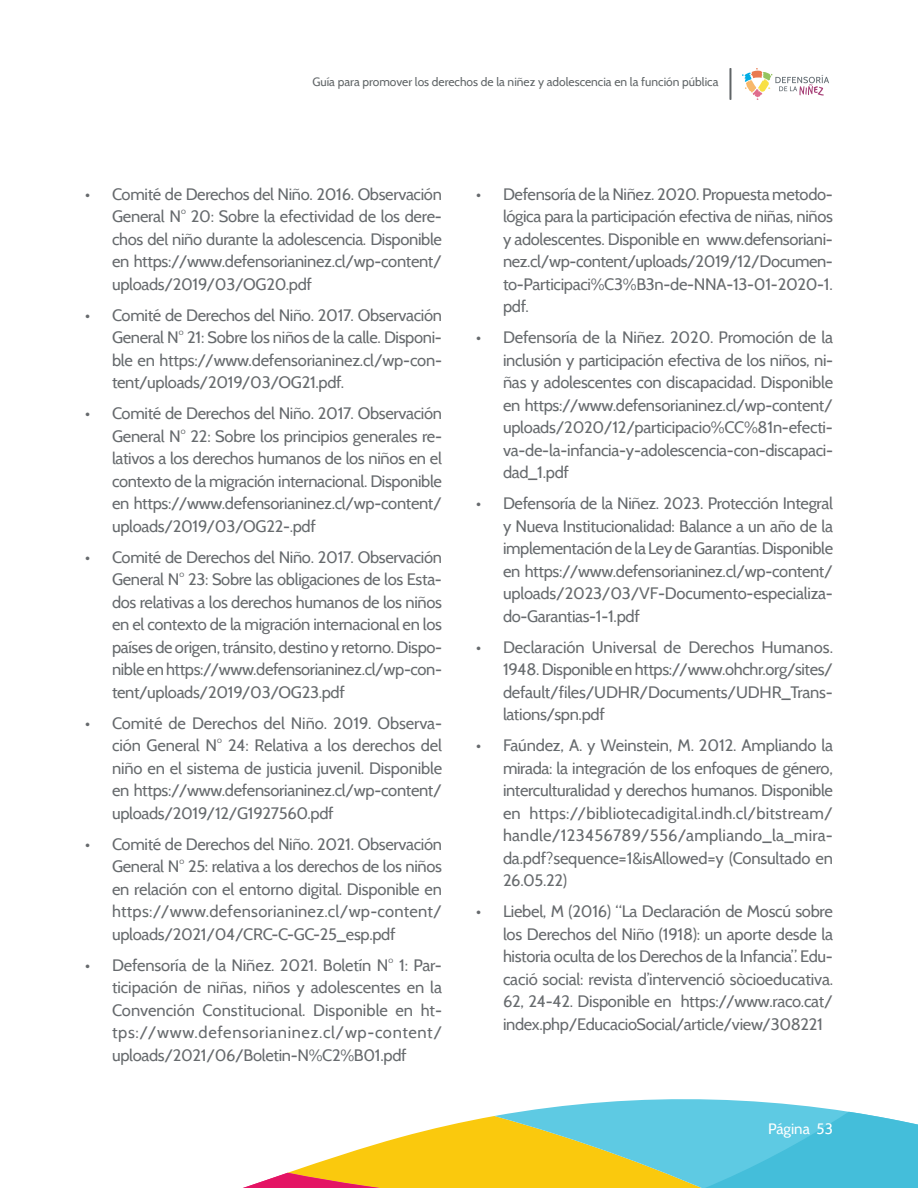
<style>
.page{position:relative;width:918px;height:1188px;background:#fff}
.page>*{position:absolute;margin:0;border:0;box-sizing:border-box;transform-origin:0 0}
.t1{font:16.5px/22.5px "Cabin";letter-spacing:-.02em;color:#666a6d;text-align:justify}
.t2{font:15px "Cabin";color:#fff}
.t3{font:12px "Cabin";color:#5f6466}
</style>
<div class="page">
<svg style="left:243px;top:1099px;width:675px;height:89px"></svg>
<svg style="left:742px;top:68px;width:87px;height:32px"></svg>
<div style="left:730px;top:68px;width:1px;height:32px;border:2px solid #5f6466"></div>
<p class="t3" style="left:313px;top:75px;width:407px">Guía para promover los derechos de la niñez y adolescencia en la función pública</p>
<p class="t1" style="left:112px;top:182px;width:331px;text-indent:-27px">• Comité de Derechos del Niño. 2016. Observación General N° 20: Sobre la efectividad de los dere&shy;chos del niño durante la adolescencia. Disponible en https://www.defensorianinez.cl/wp-content/ uploads/2019/03/OG20.pdf</p>
<p class="t1" style="left:112px;top:303px;width:332px;text-indent:-27px">• Comité de Derechos del Niño. 2017. Observación General N° 21: Sobre los niños de la calle. Disponi&shy;ble en https://www.defensorianinez.cl/wp-con&shy;tent/uploads/2019/03/OG21.pdf.</p>
<p class="t1" style="left:112px;top:402px;width:332px;text-indent:-27px">• Comité de Derechos del Niño. 2017. Observación General N° 22: Sobre los principios generales re&shy;lativos a los derechos humanos de los niños en el contexto de la migración internacional. Disponible en https://www.defensorianinez.cl/wp-content/ uploads/2019/03/OG22-.pdf</p>
<p class="t1" style="left:112px;top:546px;width:332px;text-indent:-27px">• Comité de Derechos del Niño. 2017. Observación General N° 23: Sobre las obligaciones de los Esta&shy;dos relativas a los derechos humanos de los niños en el contexto de la migración internacional en los países de origen, tránsito, destino y retorno. Dispo&shy;nible en https://www.defensorianinez.cl/wp-con&shy;tent/uploads/2019/03/OG23.pdf</p>
<p class="t1" style="left:112px;top:712px;width:332px;text-indent:-27px">• Comité de Derechos del Niño. 2019. Observa&shy;ción General N° 24: Relativa a los derechos del niño en el sistema de justicia juvenil. Disponible en https://www.defensorianinez.cl/wp-content/ uploads/2019/12/G1927560.pdf</p>
<p class="t1" style="left:112px;top:833px;width:332px;text-indent:-27px">• Comité de Derechos del Niño. 2021. Observación General N° 25: relativa a los derechos de los niños en relación con el entorno digital. Disponible en https://www.defensorianinez.cl/wp-content/ uploads/2021/04/CRC-C-GC-25_esp.pdf</p>
<p class="t1" style="left:112px;top:954px;width:332px;text-indent:-27px">• Defensoría de la Niñez. 2021. Boletín N° 1: Par&shy;ticipación de niñas, niños y adolescentes en la Convención Constitucional. Disponible en ht&shy;tps://www.defensorianinez.cl/wp-content/ uploads/2021/06/Boletin-N%C2%B01.pdf</p>
<p class="t1" style="left:503px;top:183px;width:332px;text-indent:-27px">• Defensoría de la Niñez. 2020. Propuesta metodo&shy;lógica para la participación efectiva de niñas, niños y adolescentes. Disponible en www.defensoriani&shy;nez.cl/wp-content/uploads/2019/12/Documen&shy;to-Participaci%C3%B3n-de-NNA-13-01-2020-1. pdf.</p>
<p class="t1" style="left:503px;top:326px;width:332px;text-indent:-27px">• Defensoría de la Niñez. 2020. Promoción de la inclusión y participación efectiva de los niños, ni&shy;ñas y adolescentes con discapacidad. Disponible en https://www.defensorianinez.cl/wp-content/ uploads/2020/12/participacio%CC%81n-efecti&shy;va-de-la-infancia-y-adolescencia-con-discapaci&shy;dad_1.pdf</p>
<p class="t1" style="left:503px;top:492px;width:332px;text-indent:-27px">• Defensoría de la Niñez. 2023. Protección Integral y Nueva Institucionalidad: Balance a un año de la implementación de la Ley de Garantías. Disponible en https://www.defensorianinez.cl/wp-content/ uploads/2023/03/VF-Documento-especializa&shy;do-Garantias-1-1.pdf</p>
<p class="t1" style="left:503px;top:636px;width:332px;text-indent:-27px">• Declaración Universal de Derechos Humanos.<br>1948. Disponible en https://www.ohchr.org/sites/ default/files/UDHR/Documents/UDHR_Trans&shy;lations/spn.pdf</p>
<p class="t1" style="left:503px;top:734px;width:332px;text-indent:-27px">• Faúndez, A. y Weinstein, M. 2012. Ampliando la mirada: la integración de los enfoques de género, interculturalidad y derechos humanos. Disponible en https://bibliotecadigital.indh.cl/bitstream/ handle/123456789/556/ampliando_la_mira&shy;da.pdf?sequence=1&amp;isAllowed=y (Consultado en 26.05.22)</p>
<p class="t1" style="left:503px;top:900px;width:332px;text-indent:-27px">• Liebel, M (2016) “La Declaración de Moscú sobre los Derechos del Niño (1918): un aporte desde la historia oculta de los Derechos de la Infancia”. Edu&shy;cació social: revista d’intervenció sòcioeducativa.<br>62, 24-42. Disponible en https://www.raco.cat/ index.php/EducacioSocial/article/view/308221</p>
<p class="t2" style="left:768px;top:1120px;width:66px">Página 53</p>
</div>
